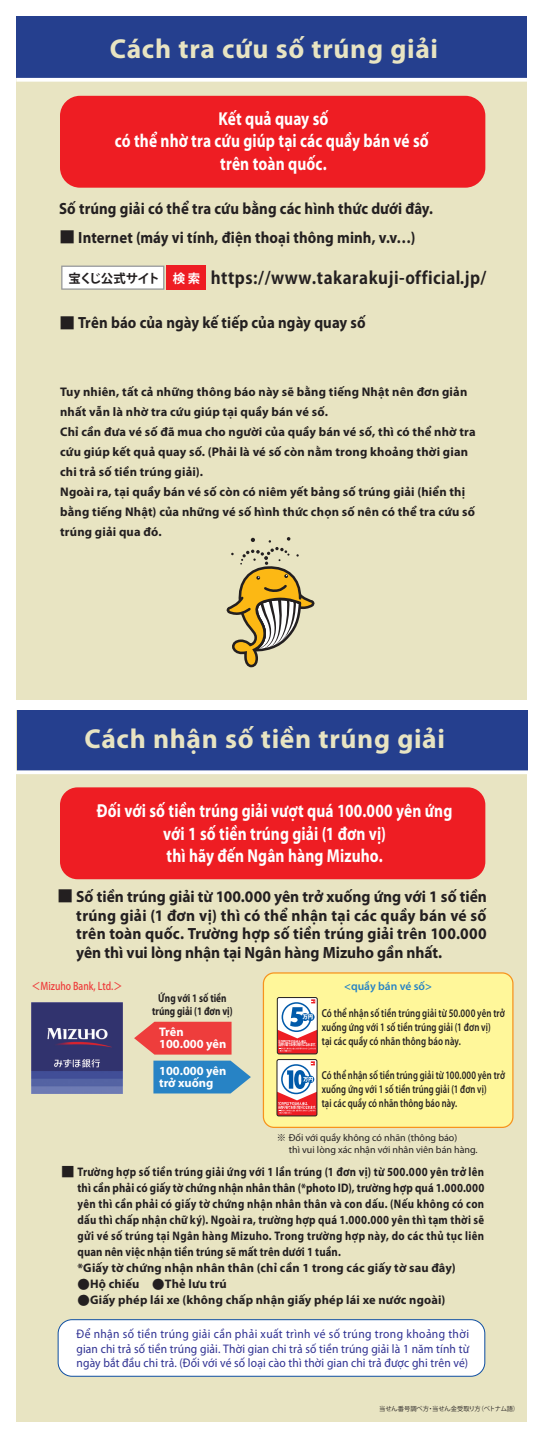
<style>
.page{position:relative;width:545px;height:1439px;background:#fff}
.page>*{position:absolute;margin:0;border:0;box-sizing:border-box;transform-origin:0 0}
.t1{font:700 27.5px "Myriad Pro";letter-spacing:.025em;color:#e8e4c2}
.t2{font:700 18.75px/22.5px "Myriad Pro";letter-spacing:.005em;color:#fff;text-align:center;scale:.82 1}
.t3{font:700 16.88px "Koz Go Pro";letter-spacing:.035em;color:#231f20}
.t4{font:700 16.25px/18.8px "Myriad Pro";letter-spacing:.005em;color:#231f20;text-align:justify;scale:.95 1}
.t5{font:700 16.25px "Myriad Pro";letter-spacing:.005em;color:#231f20;scale:.91 1}
.t6{font:14.12px "Koz Go Pr 6 N";color:#231f20}
.t7{font:700 12.5px/20px "Myriad Pro";letter-spacing:.015em;color:#231f20}
.t8{font:700 12.38px/16px "Myriad Pro";letter-spacing:.02em;color:#231f20;scale:.87 1}
.t9{font:12.38px/14.1px "Myriad Pro";letter-spacing:.01em;color:#2e3092;text-align:justify;scale:.93 1}
.t10{font:700 12.38px "Myriad Pro";letter-spacing:.02em;color:#231f20}
.t11{font:700 12.38px/12.4px "Myriad Pro";color:#fff}
.t12{font:700 12.38px "Koz Go Pro";letter-spacing:-.045em;color:#231f20}
.t13{font:600 11.5px/14.1px "Myriad Pro";letter-spacing:.015em;color:#231f20;scale:.75 1}
.t14{font:600 11.5px/14.1px "Myriad Pro";letter-spacing:.015em;color:#231f20;scale:.77 1}
.t15{font:700 11.5px/12.4px "Myriad Pro";color:#231f20;text-align:center;scale:.8 1}
.t16{font:600 11.5px "Myriad Pro";color:#2783c5}
.t17{font:500 10.62px "Koz Go Pro";color:#ee3d3c;scale:.85 1}
.t18{font:10px/12.4px "Myriad Pro";color:#231f20}
.t19{font:6.25px "Koz Go Pr 6 N";letter-spacing:-.01em;color:#231f20}
.t20{font:700 5.75px "Gothic MB101 Pro";color:#fff;scale:.95 1}
.t21{font:700 3.62px/3.8px "Gothic MB101 Pro De";letter-spacing:-.09em;color:#fff;scale:.75 1}
.s1{font-family:"Koz Go Pr 6 N";font-weight:400}
.s2{color:#fff}
.s3{font-size:3.88px}
.s4{font-family:"Koz Go Pro";font-weight:500;font-size:9.25px}
</style>
<div class="page">
<div style="left:17px;top:18px;width:509px;height:682px;background:#e8e4c2"></div>
<div style="left:16px;top:17px;width:510px;height:61px;background:#253f8e"></div>
<div style="left:17px;top:710px;width:509px;height:711px;background:#e8e4c2"></div>
<div style="left:17px;top:710px;width:510px;height:61px;background:#253f8e"></div>
<svg style="left:16px;top:78px;width:510px;height:4px;background:#fcfcf9"></svg>
<svg style="left:16px;top:770px;width:512px;height:4px;background:#e8ebf3"></svg>
<svg style="left:226px;top:537px;width:89px;height:131px"></svg>
<div style="left:60px;top:96px;width:425px;height:92px;background:#ee1d23;border-radius:20px"></div>
<div style="left:60px;top:787px;width:425px;height:92px;background:#ee1d23;border-radius:17px"></div>
<div style="left:58px;top:1319px;width:426px;height:56px;background:#fff;border-radius:14px"></div>
<div style="left:58px;top:1319px;width:426px;height:57px;border:1px solid #0d4da1;border-radius:14px"></div>
<svg style="left:61px;top:265px;width:103px;height:25px;background:#f1f1f0"></svg>
<div style="left:166px;top:265px;width:39px;height:25px;background:#ee1d23"></div>
<div style="left:263px;top:972px;width:249px;height:155px;background:#fff79a;border-radius:11px"></div>
<div style="left:262px;top:972px;width:251px;height:155px;border:1px solid #f7931d;border-radius:11px"></div>
<svg style="left:134px;top:1021px;width:97px;height:33px;background:#ed514c"></svg>
<svg style="left:153px;top:1060px;width:98px;height:33px;background:#3f8fc4"></svg>
<img style="left:32px;top:1002px;width:91px;height:91px">
<svg style="left:278px;top:1061px;width:39px;height:54px;background:#c5a0b2"></svg>
<div style="left:276px;top:1059px;width:41px;height:56px;border:1px solid #231f20;border-radius:2px"></div>
<div style="left:277px;top:997px;width:40px;height:56px;border:1px solid #231f20;border-radius:2px"></div>
<svg style="left:277px;top:999px;width:40px;height:54px;background:#c690a0"></svg>
<h1 class="t1" style="left:110px;top:31px;width:329px">Cách tra cứu số trúng giải</h1>
<h2 class="t2" style="left:115px;top:107px;width:384px">Kết quả quay số<br>có thể nhờ tra cứu giúp tại các quầy bán vé số trên toàn quốc.</h2>
<h3 class="t5" style="left:59px;top:198px;width:412px">Số trúng giải có thể tra cứu bằng các hình thức dưới đây.</h3>
<h3 class="t5" style="left:59px;top:226px;width:393px"><span class="s1">■</span> Internet (máy vi tính, điện thoại thông minh, v.v…)</h3>
<p class="t12" style="left:68px;top:270px;width:133px">宝くじ公式サイト <span class="s2">検索</span></p>
<h3 class="t3" style="left:415px;top:267px;width:14px">ff</h3>
<h3 class="t3" style="left:210px;top:267px;width:277px">https://www.takarakuji-o icial.jp/</h3>
<h3 class="t5" style="left:59px;top:312px;width:338px"><span class="s1">■</span>Trên báo của ngày kế tiếp của ngày quay số</h3>
<p class="t7" style="left:60px;top:382px;width:417px">Tuy nhiên, tất cả những thông báo này sẽ bằng tiếng Nhật nên đơn giản nhất vẫn là nhờ tra cứu giúp tại quầy bán vé số.<br>Chỉ cần đưa vé số đã mua cho người của quầy bán vé số, thì có thể nhờ tra cứu giúp kết quả quay số. (Phải là vé số còn nằm trong khoảng thời gian chi trả số tiền trúng giải).<br>Ngoài ra, tại quầy bán vé số còn có niêm yết bảng số trúng giải (hiển thị bằng tiếng Nhật) của những vé số hình thức chọn số nên có thể tra cứu số trúng giải qua đó.</p>
<h1 class="t1" style="left:84px;top:721px;width:362px">Cách nhận số tiền trúng giải</h1>
<h2 class="t2" style="left:97px;top:798px;width:435px">Đối với số tiền trúng giải vượt quá 100.000 yên ứng với 1 số tiền trúng giải (1 đơn vị)<br>thì hãy đến Ngân hàng Mizuho.</h2>
<h3 class="t4" style="left:57px;top:886px;width:453px"><span class="s1">■</span> Số tiền trúng giải từ 100.000 yên trở xuống ứng với 1 số tiền</h3>
<h3 class="t4" style="left:76px;top:905px;width:433px">trúng giải (1 đơn vị) thì có thể nhận tại các quầy bán vé số trên toàn quốc. Trường hợp số tiền trúng giải trên 100.000 yên thì vui lòng nhận tại Ngân hàng Mizuho gần nhất.</h3>
<p class="t17" style="left:31px;top:979px;width:109px">＜Mizuho Bank, Ltd.＞</p>
<p class="t15" style="left:152px;top:991px;width:102px">Ứng với 1 số tiền trúng giải (1 đơn vị)</p>
<p class="t11" style="left:159px;top:1025px;width:69px">Trên<br>100.000 yên</p>
<p class="t11" style="left:159px;top:1064px;width:69px">100.000 yên trở xuống</p>
<p class="t16" style="left:344px;top:979px;width:89px">&lt;quầy bán vé số&gt;</p>
<p class="t14" style="left:321px;top:1005px;width:239px">Có thể nhận số tiền trúng giải từ 50.000 yên trở xuống ứng với 1 số tiền trúng giải (1 đơn vị)<br>tại các quầy có nhãn thông báo này.</p>
<p class="t13" style="left:321px;top:1067px;width:246px">Có thể nhận số tiền trúng giải từ 100.000 yên trở xuống ứng với 1 số tiền trúng giải (1 đơn vị)<br>tại các quầy có nhãn thông báo này.</p>
<p class="t20" style="left:302px;top:1011px;width:13px">万円</p>
<p class="t21" style="left:278px;top:1038px;width:54px"><span class="s3">５</span>万円以下の当せん金は、<br>当売り場でお受け取りになれます。</p>
<p class="t18" style="left:288px;top:1130px;width:190px;text-indent:-12px"><span class="s4">※</span> Đối với quầy không có nhãn (thông báo)<br>thì vui lòng xác nhận với nhân viên bán hàng.</p>
<p class="t6" style="left:61px;top:1164px;width:16px">■</p>
<p class="t8" style="left:77px;top:1163px;width:469px">Trường hợp số tiền trúng giải ứng với 1 lần trúng (1 đơn vị) từ 500.000 yên trở lên thì cần phải có giấy tờ chứng nhận nhân thân (*photo ID), trường hợp quá 1.000.000 yên thì cần phải có giấy tờ chứng nhận nhân thân và con dấu. (Nếu không có con dấu thì chấp nhận chữ ký). Ngoài ra, trường hợp quá 1.000.000 yên thì tạm thời sẽ gửi vé số trúng tại Ngân hàng Mizuho. Trong trường hợp này, do các thủ tục liên quan nên việc nhận tiền trúng sẽ mất trên dưới 1 tuần.<br>*Giấy tờ chứng nhận nhân thân (chỉ cần 1 trong các giấy tờ sau đây)</p>
<p class="t10" style="left:77px;top:1275px;width:151px"><span class="s1">●</span>Hộ chiếu<span class="s1">　●</span>Thẻ lưu trú</p>
<p class="t10" style="left:77px;top:1291px;width:369px"><span class="s1">●</span>Giấy phép lái xe (không chấp nhận giấy phép lái xe nước ngoài)</p>
<p class="t9" style="left:76px;top:1326px;width:423px">Để nhận số tiền trúng giải cần phải xuất trình vé số trúng trong khoảng thời gian chi trả số tiền trúng giải. Thời gian chi trả số tiền trúng giải là 1 năm tính từ ngày bắt đầu chi trả. (Đối với vé số loại cào thì thời gian chi trả được ghi trên vé)</p>
<p class="t19" style="left:379px;top:1404px;width:141px">当せん番号調べ方・当せん金受取り方（ベトナム語）</p>
</div>
